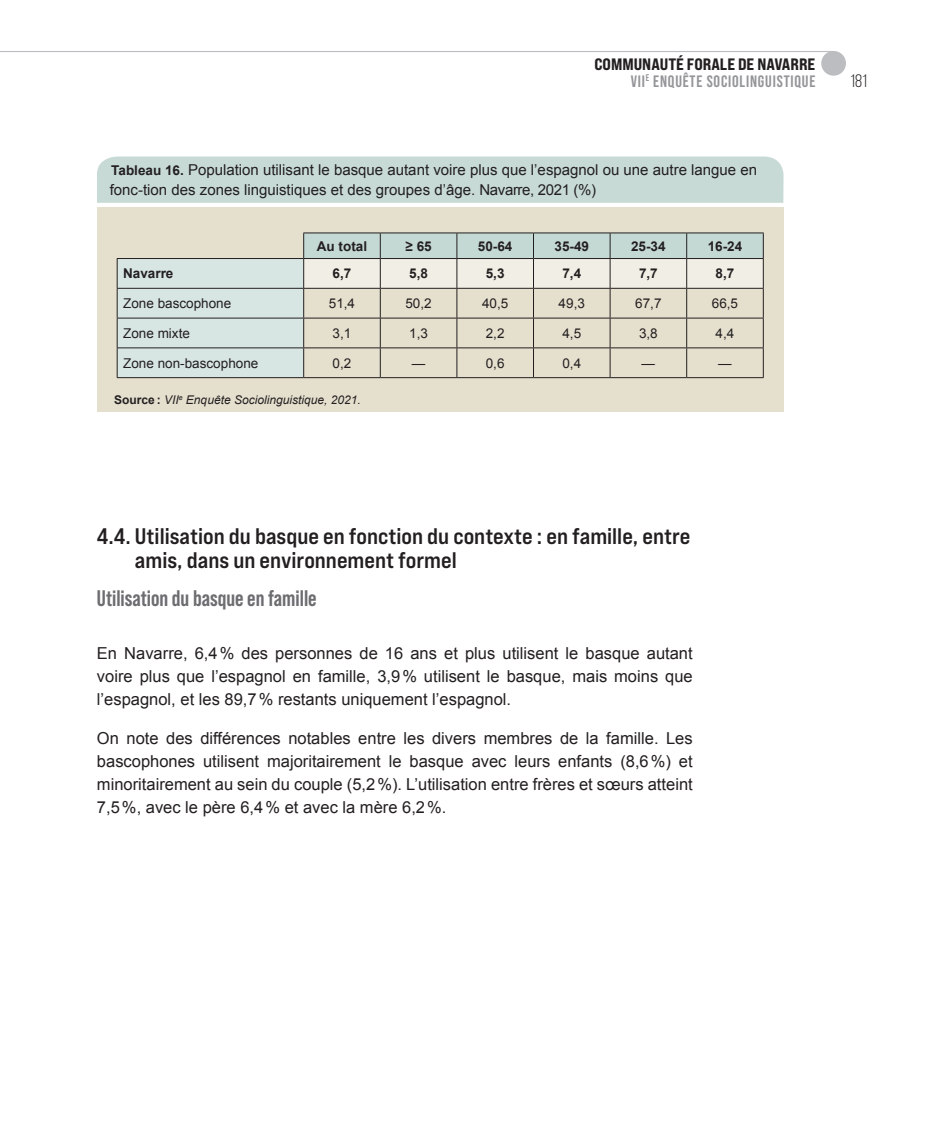
<style>
.page{position:relative;width:936px;height:1148px;background:#fff}
.page>*{position:absolute;margin:0;border:0;box-sizing:border-box;transform-origin:0 0}
.Tit02{font:22.5px/24px "Bebas Neue Pro Exp Bd";color:#231f20}
.tit03{font:700 22.5px "Bebas Neue Pro";color:#6c6d70}
.t1{font:18px "Bebas Neue";color:#231f20}
.Normala{font:16.5px/23.2px "Arial";color:#231f20;text-align:justify}
.t2{font:700 16.5px "Bebas Neue Pro";letter-spacing:.05em;color:#939598}
.t3{font:16.5px "Bebas Neue Pro Exp Eb";color:#231f20}
.TablaTit{font:15px/19.5px "Arial";color:#231f20}
.TablaTXT{font:13.5px "Arial";color:#231f20}
.TablaTXT-2{font:700 13.5px "Arial";color:#231f20}
.TablaIturria{font:italic 12px "Arial";color:#231f20}
.s1{font-weight:700;font-size:13.5px}
.s2{font-weight:700;font-style:normal}
</style>
<div class="page">
<hr style="left:0;top:51px;width:833px;height:1px;background:#bcbdc0">
<div style="left:821px;top:51px;width:24px;height:25px;background:#bcbdc0;border-radius:50%"></div>
<div style="left:97px;top:207px;width:686px;height:205px;background:#e5e0ce"></div>
<hr style="left:303px;top:232px;width:77px;height:1px;background:#231f20">
<hr style="left:380px;top:232px;width:77px;height:1px;background:#231f20">
<hr style="left:457px;top:232px;width:76px;height:1px;background:#231f20">
<hr style="left:533px;top:232px;width:77px;height:1px;background:#231f20">
<hr style="left:610px;top:232px;width:76px;height:1px;background:#231f20">
<hr style="left:686px;top:232px;width:77px;height:1px;background:#231f20">
<hr style="left:117px;top:377px;width:186px;height:1px;background:#231f20">
<hr style="left:303px;top:377px;width:77px;height:1px;background:#231f20">
<hr style="left:380px;top:377px;width:77px;height:1px;background:#231f20">
<hr style="left:457px;top:377px;width:76px;height:1px;background:#231f20">
<hr style="left:533px;top:377px;width:77px;height:1px;background:#231f20">
<hr style="left:610px;top:377px;width:76px;height:1px;background:#231f20">
<hr style="left:686px;top:377px;width:77px;height:1px;background:#231f20">
<svg style="left:117px;top:233px;width:646px;height:144px"></svg>
<hr style="left:686px;top:288px;width:77px;height:1px;background:#231f20">
<div style="left:97px;top:156px;width:686px;height:47px;background:#c7dad6"></div>
<p class="t3" style="left:594px;top:54px;width:222px">COMMUNAUTÉ FORALE DE NAVARRE</p>
<p class="t2" style="left:630px;top:71px;width:186px">VII<sup>E</sup> ENQUÊTE SOCIOLINGUISTIQUE</p>
<p class="t1" style="left:849px;top:71px;width:19px">181</p>
<p class="TablaTit" style="left:110px;top:160px;width:648px"><span class="s1">Tableau 16.</span> Population utilisant le basque autant voire plus que l’espagnol ou une autre langue en fonc-tion des zones linguistiques et des groupes d’âge. Navarre, 2021 (%)</p>
<p class="TablaTXT-2" style="left:317px;top:237px;width:52px">Au total</p>
<p class="TablaTXT-2" style="left:405px;top:237px;width:28px">≥ 65</p>
<p class="TablaTXT-2" style="left:478px;top:237px;width:36px">50-64</p>
<p class="TablaTXT-2" style="left:554px;top:237px;width:36px">35-49</p>
<p class="TablaTXT-2" style="left:631px;top:237px;width:36px">25-34</p>
<p class="TablaTXT-2" style="left:707px;top:237px;width:36px">16-24</p>
<p class="TablaTXT-2" style="left:123px;top:265px;width:52px">Navarre</p>
<p class="TablaTXT-2" style="left:332px;top:265px;width:20px">6,7</p>
<p class="TablaTXT-2" style="left:409px;top:265px;width:20px">5,8</p>
<p class="TablaTXT-2" style="left:485px;top:265px;width:20px">5,3</p>
<p class="TablaTXT-2" style="left:562px;top:265px;width:20px">7,4</p>
<p class="TablaTXT-2" style="left:638px;top:265px;width:20px">7,7</p>
<p class="TablaTXT-2" style="left:715px;top:265px;width:20px">8,7</p>
<p class="TablaTXT" style="left:123px;top:294px;width:110px">Zone bascophone</p>
<p class="TablaTXT" style="left:329px;top:294px;width:28px">51,4</p>
<p class="TablaTXT" style="left:405px;top:294px;width:28px">50,2</p>
<p class="TablaTXT" style="left:482px;top:294px;width:28px">40,5</p>
<p class="TablaTXT" style="left:558px;top:294px;width:28px">49,3</p>
<p class="TablaTXT" style="left:635px;top:294px;width:28px">67,7</p>
<p class="TablaTXT" style="left:711px;top:294px;width:28px">66,5</p>
<p class="TablaTXT" style="left:123px;top:324px;width:68px">Zone mixte</p>
<p class="TablaTXT" style="left:332px;top:324px;width:20px">3,1</p>
<p class="TablaTXT" style="left:409px;top:324px;width:20px">1,3</p>
<p class="TablaTXT" style="left:485px;top:324px;width:20px">2,2</p>
<p class="TablaTXT" style="left:562px;top:324px;width:20px">4,5</p>
<p class="TablaTXT" style="left:638px;top:324px;width:20px">3,8</p>
<p class="TablaTXT" style="left:715px;top:324px;width:20px">4,4</p>
<p class="TablaTXT" style="left:123px;top:354px;width:137px">Zone non-bascophone</p>
<p class="TablaTXT" style="left:332px;top:354px;width:20px">0,2</p>
<p class="TablaTXT" style="left:411px;top:354px;width:15px">—</p>
<p class="TablaTXT" style="left:485px;top:354px;width:20px">0,6</p>
<p class="TablaTXT" style="left:562px;top:354px;width:20px">0,4</p>
<p class="TablaTXT" style="left:641px;top:354px;width:15px">—</p>
<p class="TablaTXT" style="left:718px;top:354px;width:15px">—</p>
<p class="TablaIturria" style="left:114px;top:391px;width:248px"><span class="s2">Source :</span> VII<sup>e</sup> Enquête Sociolinguistique, 2021.</p>
<p class="Tit02" style="left:135px;top:523px;width:556px;text-indent:-38px">4.4. Utilisation du basque en fonction du contexte : en famille, entre amis, dans un environnement formel</p>
<p class="tit03" style="left:97px;top:585px;width:221px">Utilisation du basque en famille</p>
<p class="Normala" style="left:97px;top:641px;width:597px">En Navarre, 6,4% des personnes de 16 ans et plus utilisent le basque autant voire plus que l’espagnol en famille, 3,9% utilisent le basque, mais moins que l’espagnol, et les 89,7% restants uniquement l’espagnol.</p>
<p class="Normala" style="left:97px;top:726px;width:597px">On note des différences notables entre les divers membres de la famille. Les bascophones utilisent majoritairement le basque avec leurs enfants (8,6%) et minoritairement au sein du couple (5,2%). L’utilisation entre frères et sœurs atteint 7,5%, avec le père 6,4% et avec la mère 6,2%.</p>
</div>
